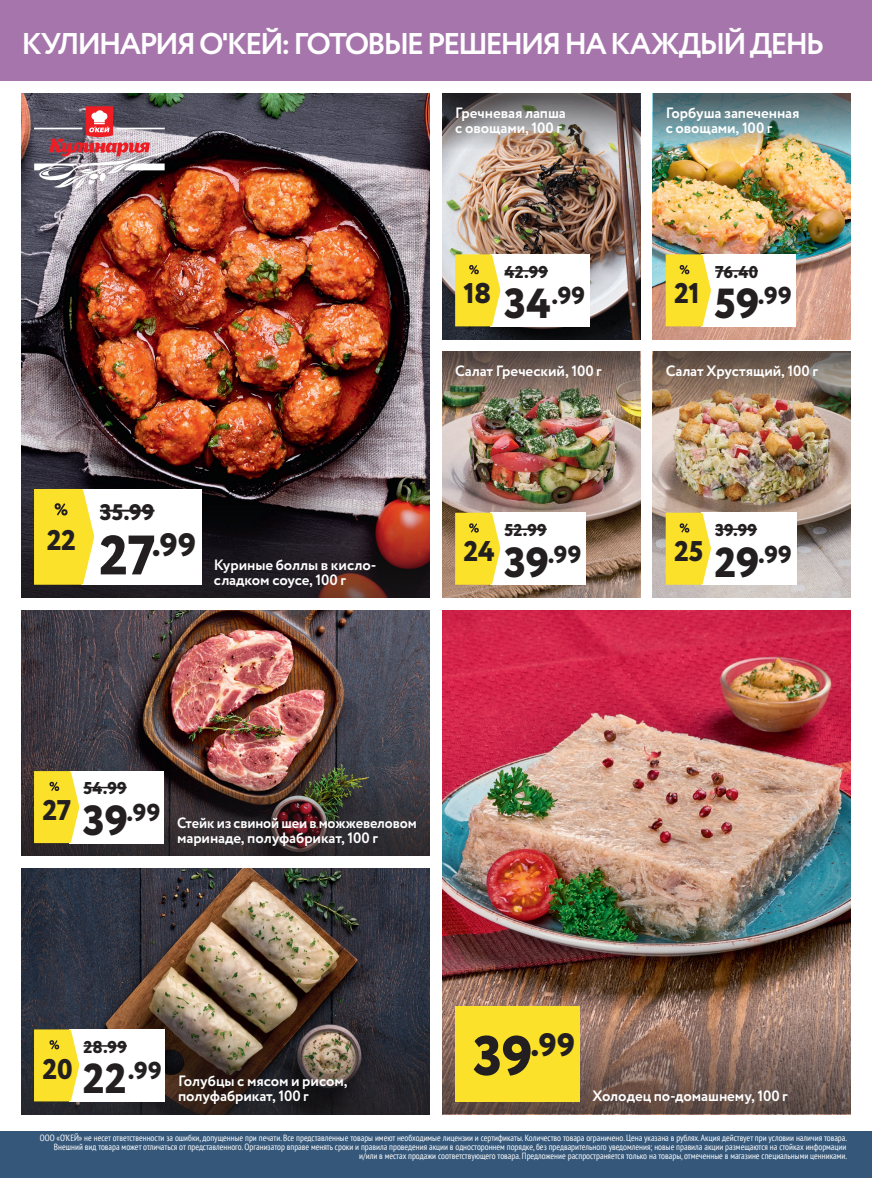
<style>
.page{position:relative;width:872px;height:1178px;background:#fff}
.page>*{position:absolute;margin:0;border:0;box-sizing:border-box;transform-origin:0 0}
.fresh_dominant_red{font:800 32.4px "Circe";color:#231f20}
.t1{font:700 30px "Circe";letter-spacing:-.075em;color:#fff}
.fresh_discount{font:800 28.5px "Circe";letter-spacing:-.015em;color:#231f20}
.fresh_red{font:800 24.45px "Circe";letter-spacing:.01em;color:#231f20}
.fresh_dominant_black{font:800 22.5px "Circe";color:#231f20}
.fresh_black{font:800 17.1px "Circe";letter-spacing:.01em;color:#231f20}
.fresh_dominant_text{font:700 15px/15px "Circe";letter-spacing:-.005em;color:#fff}
.fresh_dominant_text-2{font:700 15px/15px "Circe";letter-spacing:-.005em;color:#fff;scale:.96 1}
.t2{font:condensed 9px/9px "PT Sans";color:#fff;text-align:right}
.s1{font-size:55.5px}
.s2{font-size:42px}
</style>
<div class="page">
<div style="left:0;top:1131px;width:872px;height:47px;background:#34577a"></div>
<div style="left:0;top:0;width:872px;height:81px;background:#a675ac"></div>
<img style="left:21px;top:868px;width:408px;height:161px">
<svg style="left:21px;top:1029px;width:408px;height:85px;background:#3b3331"></svg>
<div style="left:69px;top:1029px;width:96px;height:72px;background:#fff"></div>
<hr style="left:84px;top:1045px;width:43px;height:2px;background:#231f20">
<svg style="left:34px;top:1029px;width:45px;height:72px;background:#f7e03c"></svg>
<img style="left:21px;top:610px;width:408px;height:161px">
<img style="left:21px;top:771px;width:408px;height:85px">
<div style="left:69px;top:771px;width:95px;height:72px;background:#fff"></div>
<hr style="left:84px;top:787px;width:43px;height:1px;background:#231f20">
<svg style="left:34px;top:771px;width:45px;height:72px;background:#f8e03c"></svg>
<img style="left:21px;top:94px;width:408px;height:405px">
<svg style="left:21px;top:499px;width:408px;height:98px;background:#392325"></svg>
<div style="left:81px;top:489px;width:120px;height:96px;background:#fff"></div>
<hr style="left:100px;top:510px;width:54px;height:2px;background:#231f20">
<svg style="left:34px;top:489px;width:60px;height:96px;background:#f7e03c"></svg>
<svg style="left:34px;top:106px;width:140px;height:84px;background:#92747d"></svg>
<img style="left:442px;top:610px;width:408px;height:405px">
<svg style="left:442px;top:1015px;width:408px;height:99px;background:#81665a"></svg>
<div style="left:455px;top:1006px;width:124px;height:95px;background:#fbe12a"></div>
<img style="left:442px;top:418px;width:198px;height:179px">
<img style="left:442px;top:352px;width:198px;height:66px">
<div style="left:490px;top:513px;width:95px;height:72px;background:#fff"></div>
<hr style="left:504px;top:528px;width:43px;height:2px;background:#231f20">
<svg style="left:455px;top:513px;width:45px;height:72px;background:#f7e03c"></svg>
<img style="left:653px;top:418px;width:197px;height:179px">
<img style="left:653px;top:352px;width:197px;height:66px">
<div style="left:701px;top:513px;width:95px;height:72px;background:#fff"></div>
<hr style="left:715px;top:528px;width:42px;height:2px;background:#231f20">
<svg style="left:665px;top:513px;width:46px;height:72px;background:#f7e03f"></svg>
<img style="left:653px;top:160px;width:197px;height:179px">
<img style="left:653px;top:94px;width:197px;height:66px">
<div style="left:701px;top:254px;width:94px;height:72px;background:#fff"></div>
<hr style="left:715px;top:270px;width:43px;height:2px;background:#231f20">
<svg style="left:665px;top:254px;width:46px;height:72px;background:#f6df3f"></svg>
<img style="left:442px;top:160px;width:198px;height:179px">
<img style="left:442px;top:94px;width:198px;height:66px">
<div style="left:490px;top:254px;width:99px;height:72px;background:#fff"></div>
<hr style="left:504px;top:270px;width:44px;height:2px;background:#231f20">
<svg style="left:455px;top:254px;width:45px;height:72px;background:#f7e03c"></svg>
<h2 class="t1" style="left:21px;top:24px;width:804px">КУЛИНАРИЯ О'КЕЙ: ГОТОВЫЕ РЕШЕНИЯ НА КАЖДЫЙ ДЕНЬ</h2>
<p class="fresh_discount" style="left:47px;top:521px;width:31px">22</p>
<p class="fresh_dominant_black" style="left:100px;top:497px;width:56px">35.99</p>
<p class="fresh_dominant_red" style="left:99px;top:523px;width:99px"><span class="s1">27</span>.99</p>
<p class="fresh_dominant_text" style="left:214px;top:558px;width:164px">Куриные боллы в кисло&shy;сладком соусе, 100 г</p>
<p class="fresh_dominant_text" style="left:455px;top:106px;width:112px">Гречневая лапша с овощами, 100 г</p>
<p class="fresh_dominant_text" style="left:665px;top:106px;width:135px">Горбуша запеченная с овощами, 100 г</p>
<p class="fresh_black" style="left:504px;top:260px;width:45px">42.99</p>
<p class="fresh_black" style="left:715px;top:260px;width:44px">76.40</p>
<p class="fresh_discount" style="left:463px;top:274px;width:29px">18</p>
<p class="fresh_red" style="left:504px;top:279px;width:83px"><span class="s2">34</span>.99</p>
<p class="fresh_discount" style="left:674px;top:274px;width:27px">21</p>
<p class="fresh_red" style="left:714px;top:279px;width:79px"><span class="s2">59</span>.99</p>
<p class="fresh_dominant_text" style="left:455px;top:364px;width:148px">Салат Греческий, 100 г</p>
<p class="fresh_dominant_text" style="left:665px;top:364px;width:154px">Салат Хрустящий, 100 г</p>
<p class="fresh_black" style="left:504px;top:518px;width:44px">52.99</p>
<p class="fresh_black" style="left:715px;top:518px;width:43px">39.99</p>
<p class="fresh_discount" style="left:463px;top:532px;width:33px">24</p>
<p class="fresh_red" style="left:504px;top:538px;width:79px"><span class="s2">39</span>.99</p>
<p class="fresh_discount" style="left:674px;top:532px;width:31px">25</p>
<p class="fresh_red" style="left:714px;top:538px;width:79px"><span class="s2">29</span>.99</p>
<p class="fresh_discount" style="left:43px;top:791px;width:30px">27</p>
<p class="fresh_black" style="left:84px;top:777px;width:45px">54.99</p>
<p class="fresh_red" style="left:83px;top:796px;width:79px"><span class="s2">39</span>.99</p>
<p class="fresh_dominant_text-2" style="left:177px;top:816px;width:251px">Стейк из свиной шеи в можжевеловом маринаде, полуфабрикат, 100 г</p>
<p class="fresh_discount" style="left:43px;top:1050px;width:31px">20</p>
<p class="fresh_black" style="left:84px;top:1035px;width:45px">28.99</p>
<p class="fresh_red" style="left:83px;top:1054px;width:80px"><span class="s2">22</span>.99</p>
<p class="fresh_dominant_text" style="left:178px;top:1074px;width:171px">Голубцы с мясом и рисом, полуфабрикат, 100 г</p>
<p class="fresh_dominant_red" style="left:473px;top:1023px;width:103px"><span class="s1">39</span>.99</p>
<p class="fresh_dominant_text" style="left:592px;top:1089px;width:197px">Холодец по-домашнему, 100 г</p>
<p class="t2" style="left:40px;top:1133px;width:808px">ООО «О’КЕЙ» не несет ответственности за ошибки, допущенные при печати. Все представленные товары имеют необходимые лицензии и сертификаты. Количество товара ограничено. Цена указана в рублях. Акция действует при условии наличия товара.<br>Внешний вид товара может отличаться от представленного. Организатор вправе менять сроки и правила проведения акции в одностороннем порядке, без предварительного уведомления; новые правила акции размещаются на стойках информации и/или в местах продажи соответствующего товара. Предложение распространяется только на товары, отмеченные в магазине специальными ценниками.</p>
</div>
